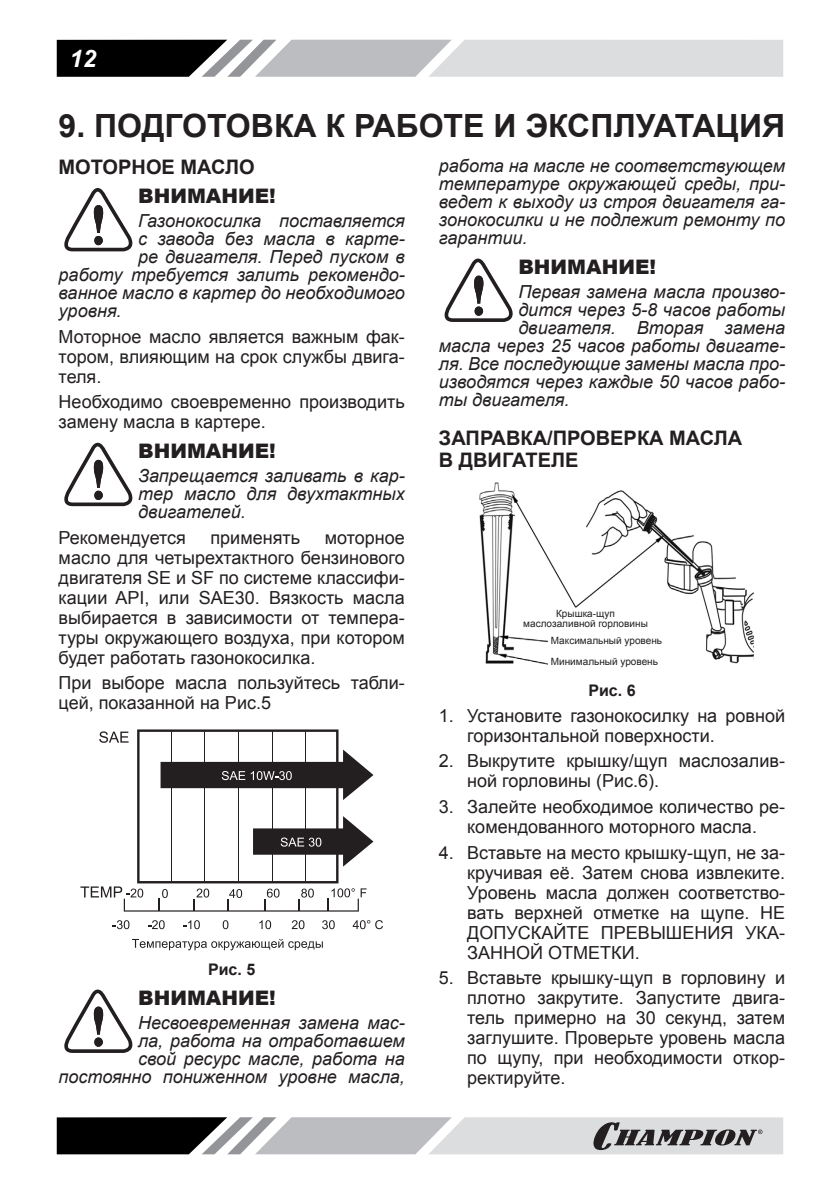
<style>
.page{position:relative;width:840px;height:1191px;background:#fff}
.page>*{position:absolute;margin:0;border:0;box-sizing:border-box;transform-origin:0 0}
.t1{font:700 32px "Arial";color:#231f20}
.t2{font:italic 700 24px "Arial";color:#fff}
.t3{font:700 20px/29.6px "Arial";color:#231f20}
.t4{font:900 20px "Arial";color:#231f20}
.t5{font:18px/20px "Arial";color:#231f20;text-align:justify}
.t6{font:italic 18px/18px "Arial";color:#231f20;text-align:justify}
.t7{font:700 16px "Arial";color:#231f20}
.t8{font:10px/20.2px "Arial";color:#231f20}
.s1{font-weight:900}
</style>
<div class="page">
<svg style="left:57px;top:40px;width:725px;height:37px;background:#a7a8a9"></svg>
<svg style="left:57px;top:1117px;width:725px;height:37px;background:#9c9c9e"></svg>
<svg style="left:64px;top:188px;width:69px;height:63px"></svg>
<svg style="left:64px;top:443px;width:69px;height:63px"></svg>
<svg style="left:132px;top:939px;width:190px;height:11px"></svg>
<svg style="left:352px;top:920px;width:31px;height:9px"></svg>
<svg style="left:148px;top:920px;width:17px;height:9px"></svg>
<svg style="left:113px;top:920px;width:16px;height:9px"></svg>
<svg style="left:183px;top:920px;width:17px;height:9px"></svg>
<svg style="left:222px;top:920px;width:6px;height:9px"></svg>
<svg style="left:291px;top:920px;width:13px;height:9px"></svg>
<svg style="left:259px;top:920px;width:12px;height:9px"></svg>
<svg style="left:322px;top:920px;width:12px;height:9px"></svg>
<svg style="left:80px;top:729px;width:293px;height:182px"></svg>
<svg style="left:64px;top:989px;width:69px;height:64px"></svg>
<svg style="left:444px;top:258px;width:69px;height:64px"></svg>
<img style="left:479px;top:482px;width:275px;height:183px">
<p class="t2" style="left:71px;top:43px;width:28px">12</p>
<p class="t1" style="left:59px;top:104px;width:727px">9. ПОДГОТОВКА К РАБОТЕ И ЭКСПЛУАТАЦИЯ</p>
<p class="t3" style="left:138px;top:152px;width:139px;text-indent:-79px">МОТОРНОЕ МАСЛО<br><span class="s1">ВНИМАНИЕ!</span></p>
<p class="t6" style="left:138px;top:212px;width:268px">Газонокосилка поставляется</p>
<p class="t6" style="left:138px;top:230px;width:268px">с завода без масла в карте-</p>
<p class="t6" style="left:138px;top:248px;width:268px">ре двигателя. Перед пуском в</p>
<p class="t6" style="left:59px;top:266px;width:347px">работу требуется залить рекомендо-</p>
<p class="t6" style="left:59px;top:284px;width:347px">ванное масло в картер до необходимого</p>
<p class="t6" style="left:59px;top:302px;width:64px">уровня.</p>
<p class="t5" style="left:59px;top:327px;width:347px">Моторное масло является важным фак&shy;тором, влияющим на срок службы двига&shy;теля.</p>
<p class="t5" style="left:59px;top:392px;width:347px">Необходимо своевременно производить замену масла в картере.</p>
<p class="t4" style="left:138px;top:436px;width:139px">ВНИМАНИЕ!</p>
<p class="t6" style="left:138px;top:467px;width:268px">Запрещается заливать в кар&shy;тер масло для двухтактных двигателей.</p>
<p class="t5" style="left:59px;top:527px;width:129px">Рекомендуется</p>
<p class="t5" style="left:210px;top:527px;width:91px">применять</p>
<p class="t6" style="left:438px;top:157px;width:347px">работа на масле не соответствующем температуре окружающей среды, при&shy;ведет к выходу из строя двигателя га&shy;зонокосилки и не подлежит ремонту по гарантии.</p>
<p class="t4" style="left:518px;top:252px;width:139px">ВНИМАНИЕ!</p>
<p class="t6" style="left:518px;top:282px;width:268px">Первая замена масла произво-</p>
<p class="t6" style="left:518px;top:300px;width:268px">дится через 5-8 часов работы</p>
<p class="t6" style="left:518px;top:318px;width:268px">двигателя. Вторая замена</p>
<p class="t6" style="left:438px;top:336px;width:347px">масла через 25 часов работы двигате-</p>
<p class="t6" style="left:438px;top:354px;width:347px">ля. Все последующие замены масла про-</p>
<p class="t6" style="left:438px;top:372px;width:347px">изводятся через каждые 50 часов рабо-</p>
<p class="t6" style="left:438px;top:390px;width:132px">ты двигателя.</p>
<p class="t3" style="left:438px;top:427px;width:305px;line-height:22px">ЗАПРАВКА/ПРОВЕРКА МАСЛА<br>В ДВИГАТЕЛЕ</p>
<p class="t5" style="left:59px;top:527px;width:347px;text-indent:266px">моторное масло для четырехтактного бензинового двигателя SE и SF по системе классифи&shy;кации API, или SAE30. Вязкость масла выбирается в зависимости от темпера&shy;туры окружающего воздуха, при котором будет работать газонокосилка.</p>
<p class="t5" style="left:59px;top:673px;width:347px">При выборе масла пользуйтесь табли&shy;цей, показанной на Рис.5</p>
<p class="t8" style="left:523px;top:609px;width:126px;line-height:10px;text-align:center">Крышка-щуп маслозаливной горловины</p>
<p class="t8" style="left:550px;top:631px;width:113px">Максимальный уровень<br>Минимальный уровень</p>
<p class="t7" style="left:588px;top:679px;width:49px">Рис. 6</p>
<p class="t5" style="left:467px;top:705px;width:319px;text-indent:-28px">1. Установите газонокосилку на ровной горизонтальной поверхности.</p>
<p class="t5" style="left:467px;top:751px;width:319px;text-indent:-28px">2. Выкрутите крышку/щуп маслозалив&shy;ной горловины (Рис.6).</p>
<p class="t5" style="left:438px;top:796px;width:347px;text-align:center">3. Залейте необходимое количество ре&shy;комендованного моторного масла.</p>
<p class="t5" style="left:467px;top:842px;width:319px;text-indent:-28px">4. Вставьте на место крышку-щуп, не за&shy;кручивая её. Затем снова извлеките.<br>Уровень масла должен соответство&shy;вать верхней отметке на щупе. НЕ ДОПУСКАЙТЕ ПРЕВЫШЕНИЯ УКА-ЗАННОЙ ОТМЕТКИ.</p>
<p class="t5" style="left:467px;top:968px;width:319px;text-indent:-28px">5. Вставьте крышку-щуп в горловину и плотно закрутите. Запустите двига&shy;тель примерно на 30 секунд, затем заглушите. Проверьте уровень масла по щупу, при необходимости откор&shy;ректируйте.</p>
<p class="t7" style="left:208px;top:959px;width:49px">Рис. 5</p>
<p class="t4" style="left:138px;top:983px;width:139px">ВНИМАНИЕ!</p>
<p class="t6" style="left:59px;top:1013px;width:347px;text-align:right">Несвоевременная замена мас-<br>ла, работа на отработавшем<br>свой ресурс масле, работа на постоянно пониженном уровне масла,</p>
</div>
